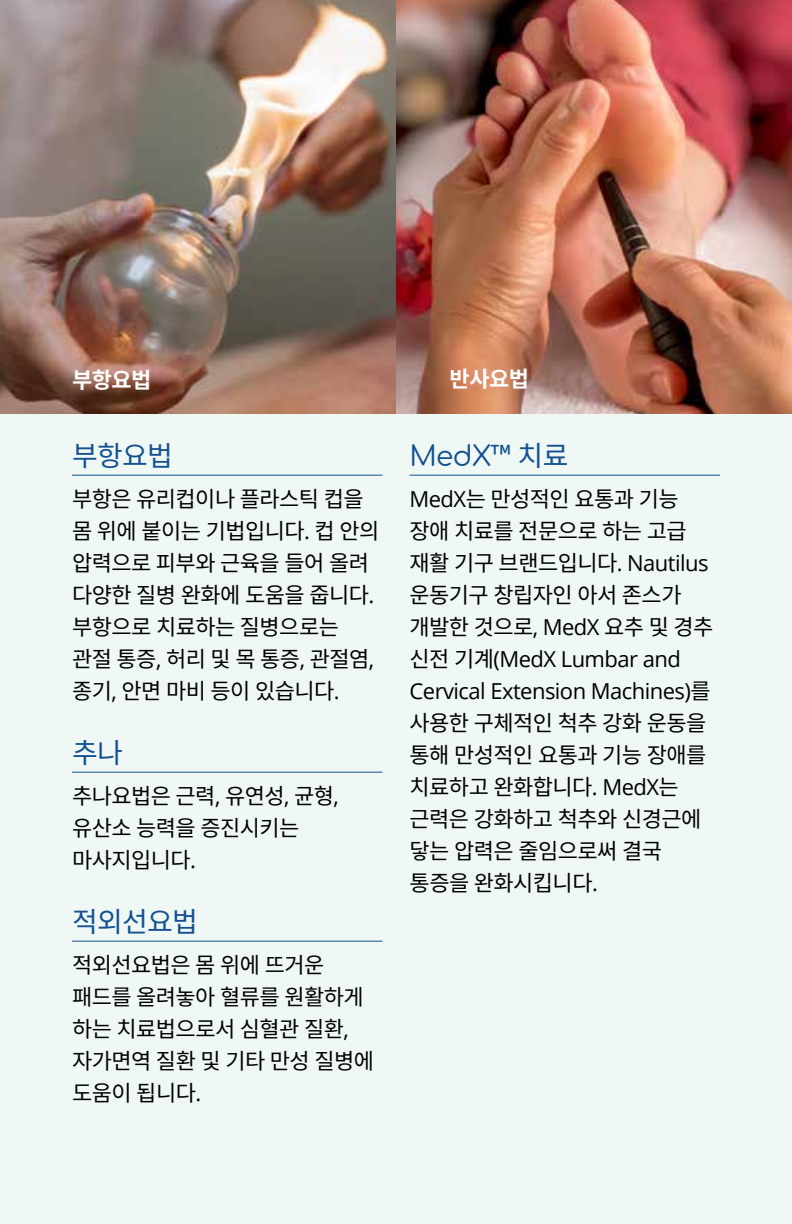
<style>
.page{position:relative;width:792px;height:1224px;background:#fff}
.page>*{position:absolute;margin:0;border:0;box-sizing:border-box;transform-origin:0 0}
.t1{font:28px "Noto Sans CJ Kkr";letter-spacing:-.025em;color:#145091}
.t2{font:28px "Comfortaa";color:#145091}
.t3{font:22px/32px "Noto Sans CJ Kkr";letter-spacing:-.025em;color:#000}
.t4{font:22px/32px "Open Sans";letter-spacing:-.025em;color:#000}
.t5{font:700 22px "Noto Sans CJ Kkr";letter-spacing:-.025em;color:#fff}
.s1{font-family:"Open Sans"}
.s2{font-family:"Noto Sans CJ Kkr"}
</style>
<div class="page">
<div style="left:0;top:387px;width:792px;height:837px;background:#eff8f5"></div>
<img style="left:0;top:0;width:792px;height:414px">
<hr style="left:72px;top:475px;width:310px;height:1px;background:#145091">
<hr style="left:72px;top:772px;width:310px;height:1px;background:#145091">
<hr style="left:72px;top:941px;width:310px;height:1px;background:#145091">
<hr style="left:410px;top:475px;width:310px;height:1px;background:#145091">
<p class="t5" style="left:72px;top:367px;width:81px">부항요법</p>
<p class="t5" style="left:450px;top:367px;width:81px">반사요법</p>
<p class="t1" style="left:72px;top:440px;width:102px">부항요법</p>
<p class="t3" style="left:72px;top:483px;width:309px">부항은 유리컵이나 플라스틱 컵을 몸 위에 붙이는 기법입니다<span class="s1">.</span> 컵 안의 압력으로 피부와 근육을 들어 올려 다양한 질병 완화에 도움을 줍니다<span class="s1">. </span>부항으로 치료하는 질병으로는 관절 통증<span class="s1">,</span> 허리 및 목 통증<span class="s1">,</span> 관절염<span class="s1">, </span>종기<span class="s1">,</span> 안면 마비 등이 있습니다<span class="s1">.</span></p>
<p class="t1" style="left:72px;top:737px;width:52px">추나</p>
<p class="t3" style="left:72px;top:780px;width:268px">추나요법은 근력<span class="s1">,</span> 유연성<span class="s1">,</span> 균형<span class="s1">, </span>유산소 능력을 증진시키는 마사지입니다<span class="s1">.</span></p>
<p class="t1" style="left:72px;top:906px;width:127px">적외선요법</p>
<p class="t3" style="left:72px;top:949px;width:304px">적외선요법은 몸 위에 뜨거운 패드를 올려놓아 혈류를 원활하게 하는 치료법으로서 심혈관 질환<span class="s1">, </span>자가면역 질환 및 기타 만성 질병에 도움이 됩니다<span class="s1">.</span></p>
<p class="t2" style="left:410px;top:430px;width:160px">MedX<span class="s2">™ 치료</span></p>
<p class="t3" style="left:410px;top:483px;width:306px"><span class="s1">MedX</span>는 만성적인 요통과 기능 장애 치료를 전문으로 하는 고급 재활 기구 브랜드입니다<span class="s1">. Nautilus </span>운동기구 창립자인 아서 존스가 개발한 것으로<span class="s1">, MedX</span> 요추 및 경추</p>
<p class="t4" style="left:410px;top:642px;width:303px"><span class="s2">신전 기계</span>(MedX Lumbar and<br>Cervical Extension Machines)<span class="s2">를</span></p>
<p class="t3" style="left:410px;top:707px;width:298px">사용한 구체적인 척추 강화 운동을 통해 만성적인 요통과 기능 장애를 치료하고 완화합니다<span class="s1">. MedX</span>는 근력은 강화하고 척추와 신경근에 닿는 압력은 줄임으로써 결국 통증을 완화시킵니다<span class="s1">.</span></p>
</div>
